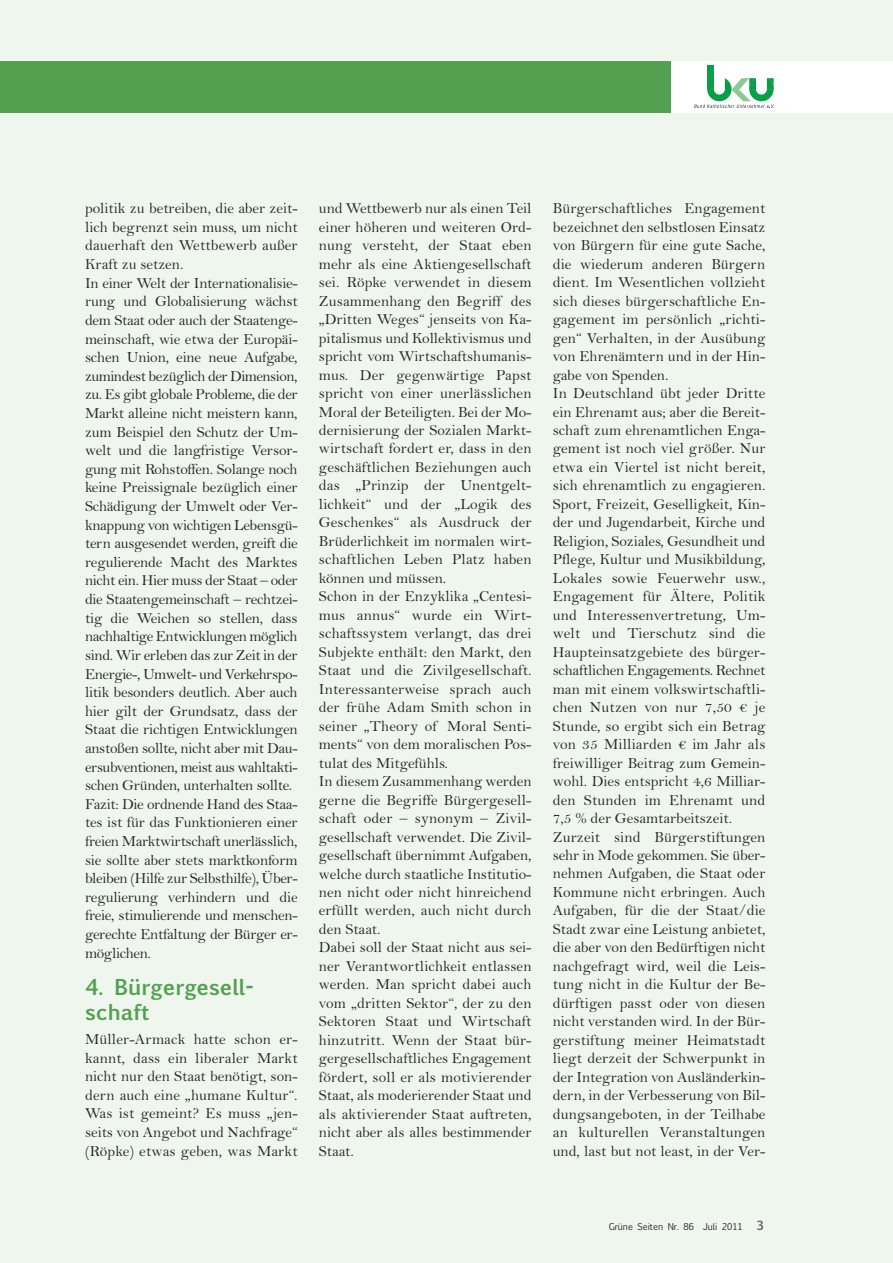
<style>
.page{position:relative;width:893px;height:1263px;background:#eef6ee}
.page>*{position:absolute;margin:0;border:0;box-sizing:border-box;transform-origin:0 0}
.t1{font:700 21px/25.3px "Euphemia UCAS";color:#53a150}
.t2{font:15.3px/18.5px "Bell";color:#272627}
.t3{font:15.3px/18.6px "Bell";letter-spacing:-.02em;color:#272627}
.t4{font:9px "Euphemia UCAS";color:#272627}
.t5{font:italic condensed 4.65px "Helvetica";color:#231f20}
.s1{font-weight:700;font-size:12px;color:#686768}
</style>
<div class="page">
<div style="left:0;top:62px;width:673px;height:51px;background:#53a150"></div>
<div style="left:672px;top:62px;width:221px;height:51px;background:#fff"></div>
<div style="left:707px;top:65px;width:7px;height:24px;background:#0a9f46"></div>
<svg style="left:694px;top:78px;width:80px;height:30px"></svg>
<p class="t5" style="left:773px;top:104px;width:3px">.</p>
<p class="t3" style="left:85px;top:199px;width:214px">politik zu betreiben, die aber zeit&shy;lich begrenzt sein muss, um nicht dauerhaft den Wettbewerb außer Kraft zu setzen.<br>In einer Welt der Internationalisie&shy;rung und Globalisierung wächst dem Staat oder auch der Staatenge&shy;meinschaft, wie etwa der Europäi&shy;schen Union, eine neue Aufgabe, zumindest bezüglich der Dimension, zu. Es gibt globale Probleme, die der Markt alleine nicht meistern kann, zum Beispiel den Schutz der Um&shy;welt und die langfristige Versor&shy;gung mit Rohstoffen. Solange noch keine Preissignale bezüglich einer Schädigung der Umwelt oder Ver&shy;knappung von wichtigen Lebensgü&shy;tern ausgesendet werden, greift die regulierende Macht des Marktes nicht ein. Hier muss der Staat – oder die Staatengemeinschaft – rechtzei&shy;tig die Weichen so stellen, dass nachhaltige Entwicklungen möglich sind. Wir erleben das zur Zeit in der Energie-, Umwelt- und Verkehrspo&shy;litik besonders deutlich. Aber auch hier gilt der Grundsatz, dass der Staat die richtigen Entwicklungen anstoßen sollte, nicht aber mit Dau&shy;ersubventionen, meist aus wahltakti&shy;schen Gründen, unterhalten sollte.<br>Fazit: Die ordnende Hand des Staa&shy;tes ist für das Funktionieren einer freien Marktwirtschaft unerlässlich, sie sollte aber stets marktkonform bleiben (Hilfe zur Selbsthilfe), Über&shy;regulierung verhindern und die freie, stimulierende und menschen&shy;gerechte Entfaltung der Bürger er&shy;möglichen.</p>
<h1 class="t1" style="left:85px;top:975px;width:170px">4. Bürgergesell&shy;schaft</h1>
<p class="t2" style="left:85px;top:1029px;width:214px;text-align:justify">Müller-Armack hatte schon er&shy;kannt, dass ein liberaler Markt nicht nur den Staat benötigt, son&shy;dern auch eine „humane Kultur“.<br>Was ist gemeint? Es muss „jen&shy;seits von Angebot und Nachfrage“ (Röpke) etwas geben, was Markt</p>
<p class="t2" style="left:319px;top:199px;width:214px">und Wettbewerb nur als einen Teil einer höheren und weiteren Ord&shy;nung versteht, der Staat eben mehr als eine Aktiengesellschaft sei. Röpke verwendet in diesem<br>Zusammenhang den Begriff des „Dritten Weges“ jenseits von Ka&shy;pitalismus und Kollektivismus und spricht vom Wirtschaftshumanis&shy;mus. Der gegenwärtige Papst spricht von einer unerlässlichen<br>Moral der Beteiligten. Bei der Mo&shy;dernisierung der Sozialen Markt&shy;wirtschaft fordert er, dass in den geschäftlichen Beziehungen auch das „Prinzip der Unentgelt&shy;lichkeit“ und der „Logik des<br>Geschenkes“ als Ausdruck der<br>Brüderlichkeit im normalen wirt&shy;schaftlichen Leben Platz haben können und müssen.<br>Schon in der Enzyklika „Centesi&shy;mus annus“ wurde ein Wirt&shy;schaftssystem verlangt, das drei<br>Subjekte enthält: den Markt, den<br>Staat und die Zivilgesellschaft.<br>Interessanterweise sprach auch der frühe Adam Smith schon in seiner „Theory of Moral Senti&shy;ments“ von dem moralischen Pos&shy;tulat des Mitgefühls.<br>In diesem Zusammenhang werden gerne die Begriffe Bürgergesell&shy;schaft oder – synonym – Zivil&shy;gesellschaft verwendet. Die Zivil&shy;gesellschaft übernimmt Aufgaben, welche durch staatliche Institutio&shy;nen nicht oder nicht hinreichend erfüllt werden, auch nicht durch den Staat.<br>Dabei soll der Staat nicht aus sei&shy;ner Verantwortlichkeit entlassen werden. Man spricht dabei auch vom „dritten Sektor“, der zu den<br>Sektoren Staat und Wirtschaft hinzutritt. Wenn der Staat bür&shy;gergesellschaftliches Engagement fördert, soll er als motivierender<br>Staat, als moderierender Staat und als aktivierender Staat auftreten, nicht aber als alles bestimmender<br>Staat.</p>
<p class="t2" style="left:553px;top:199px;width:214px">Bürgerschaftliches Engagement bezeichnet den selbstlosen Einsatz von Bürgern für eine gute Sache, die wiederum anderen Bürgern dient. Im Wesentlichen vollzieht sich dieses bürgerschaftliche En&shy;gagement im persönlich „richti&shy;gen“ Verhalten, in der Ausübung von Ehrenämtern und in der Hin&shy;gabe von Spenden.<br>In Deutschland übt jeder Dritte ein Ehrenamt aus; aber die Bereit&shy;schaft zum ehrenamtlichen Enga&shy;gement ist noch viel größer. Nur etwa ein Viertel ist nicht bereit, sich ehrenamtlich zu engagieren.<br>Sport, Freizeit, Geselligkeit, Kin&shy;der und Jugendarbeit, Kirche und<br>Religion, Soziales, Gesundheit und<br>Pflege, Kultur und Musikbildung,<br>Lokales sowie Feuerwehr usw.,<br>Engagement für Ältere, Politik und Interessenvertretung, Um&shy;welt und Tierschutz sind die<br>Haupteinsatzgebiete des bürger&shy;schaftlichen Engagements. Rechnet man mit einem volkswirtschaftli&shy;chen Nutzen von nur 7,50 € je<br>Stunde, so ergibt sich ein Betrag von 35 Milliarden € im Jahr als freiwilliger Beitrag zum Gemein&shy;wohl. Dies entspricht 4,6 Milliar&shy;den Stunden im Ehrenamt und<br>7,5 % der Gesamtarbeitszeit.<br>Zurzeit sind Bürgerstiftungen sehr in Mode gekommen. Sie über&shy;nehmen Aufgaben, die Staat oder<br>Kommune nicht erbringen. Auch<br>Aufgaben, für die der Staat/die<br>Stadt zwar eine Leistung anbietet, die aber von den Bedürftigen nicht nachgefragt wird, weil die Leis&shy;tung nicht in die Kultur der Be&shy;dürftigen passt oder von diesen nicht verstanden wird. In der Bür&shy;gerstiftung meiner Heimatstadt liegt derzeit der Schwerpunkt in der Integration von Ausländerkin&shy;dern, in der Verbesserung von Bil&shy;dungsangeboten, in der Teilhabe an kulturellen Veranstaltungen und, last but not least, in der Ver-</p>
<p class="t4" style="left:609px;top:1221px;width:157px">Grüne Seiten Nr. 86 Juli 2011 <span class="s1">3</span></p>
</div>
